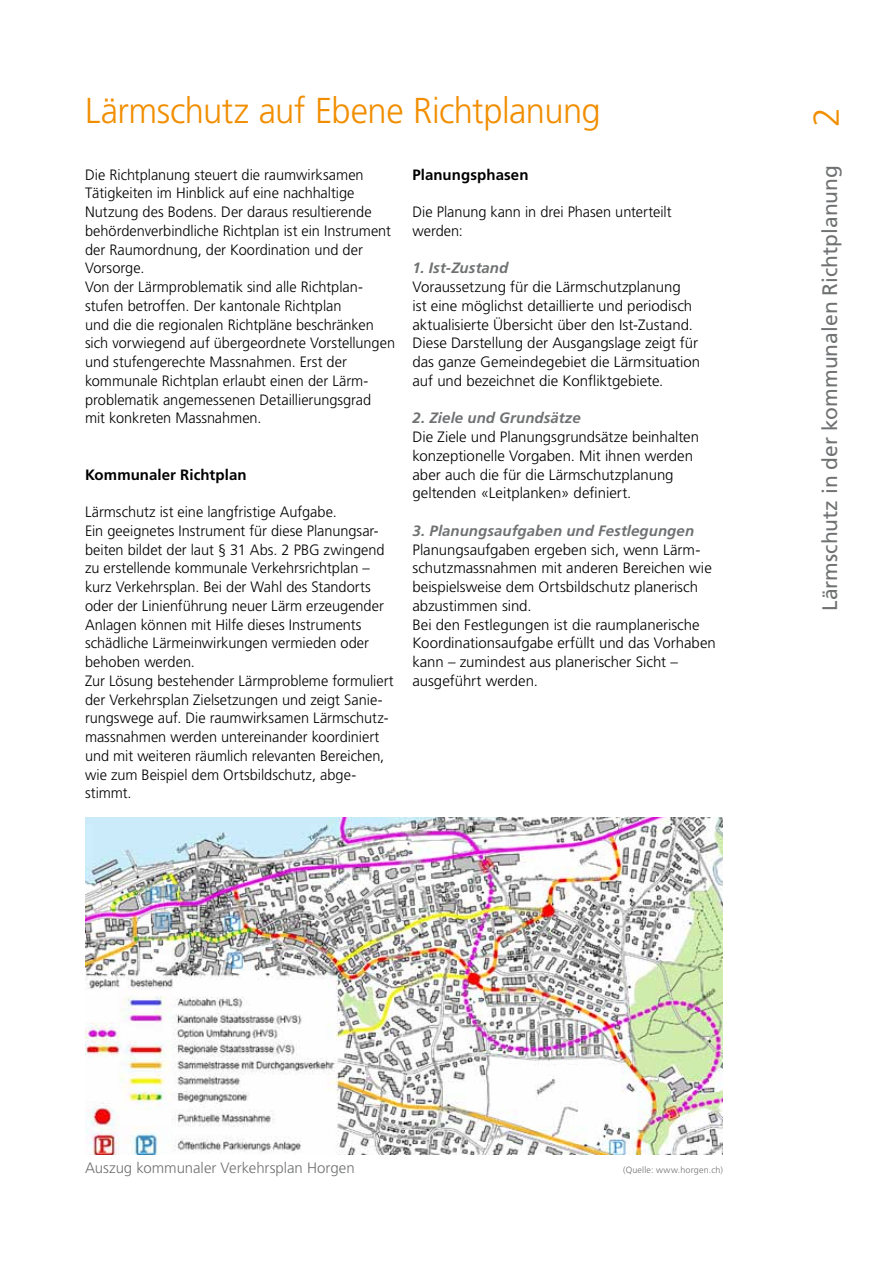
<style>
.page{position:relative;width:893px;height:1263px;background:#fff}
.page>*{position:absolute;margin:0;border:0;box-sizing:border-box;transform-origin:0 0}
.t1{font:300 36px "Frutiger LT";letter-spacing:-.015em;color:#f18e00;scale:.96 1}
.t2{font:300 36px "Frutiger LT";letter-spacing:-.015em;color:#f18e00}
.t3{font:21px "Frutiger LT";color:#707172}
.t4{font:300 15px/18.8px "Frutiger LT";color:#000}
.t5{font:italic 700 15px "Frutiger LT";letter-spacing:.005em;color:#707172}
.t6{font:300 15px "Frutiger LT";letter-spacing:-.005em;color:#707172}
.t7{font:700 15px "Frutiger LT";letter-spacing:.005em;color:#000}
.t8{font:300 9px "Frutiger LT";letter-spacing:.02em;color:#707172}
</style>
<div class="page">
<img style="left:85px;top:817px;width:638px;height:338px">
<h1 class="t1" style="left:85px;top:91px;width:539px">Lärmschutz auf Ebene Richtplanung</h1>
<p class="t4" style="left:85px;top:165px;width:312px">Die Richtplanung steuert die raumwirksamen Tätigkeiten im Hinblick auf eine nachhaltige Nutzung des Bodens. Der daraus resultierende behördenverbindliche Richtplan ist ein Instrument der Raumordnung, der Koordination und der Vorsorge.<br>Von der Lärmproblematik sind alle Richtplan&shy;stufen betroffen. Der kantonale Richtplan<br>und die die regionalen Richtpläne beschränken sich vorwiegend auf übergeordnete Vorstellungen und stufengerechte Massnahmen. Erst der kommunale Richtplan erlaubt einen der Lärm&shy;problematik angemessenen Detaillierungsgrad<br>mit konkreten Massnahmen.</p>
<p class="t7" style="left:85px;top:466px;width:163px">Kommunaler Richtplan</p>
<p class="t4" style="left:85px;top:503px;width:310px">Lärmschutz ist eine langfristige Aufgabe.<br>Ein geeignetes Instrument für diese Planungsar&shy;beiten bildet der laut § 31 Abs. 2 PBG zwingend zu erstellende kommunale Verkehrsrichtplan – kurz Verkehrsplan. Bei der Wahl des Standorts oder der Linienführung neuer Lärm erzeugender Anlagen können mit Hilfe dieses Instruments schädliche Lärmeinwirkungen vermieden oder behoben werden.<br>Zur Lösung bestehender Lärmprobleme formuliert der Verkehrsplan Zielsetzungen und zeigt Sanie&shy;rungswege auf. Die raumwirksamen Lärmschutz&shy;massnahmen werden untereinander koordiniert und mit weiteren räumlich relevanten Bereichen, wie zum Beispiel dem Ortsbildschutz, abge&shy;stimmt.</p>
<p class="t7" style="left:412px;top:166px;width:118px">Planungsphasen</p>
<p class="t4" style="left:412px;top:203px;width:261px">Die Planung kann in drei Phasen unterteilt werden:</p>
<p class="t5" style="left:412px;top:259px;width:97px">1. Ist-Zustand</p>
<p class="t4" style="left:412px;top:278px;width:289px">Voraussetzung für die Lärmschutzplanung<br>ist eine möglichst detaillierte und periodisch aktualisierte Übersicht über den Ist-Zustand.<br>Diese Darstellung der Ausgangslage zeigt für das ganze Gemeindegebiet die Lärmsituation auf und bezeichnet die Konfliktgebiete.</p>
<p class="t5" style="left:412px;top:409px;width:170px">2. Ziele und Grundsätze</p>
<p class="t4" style="left:412px;top:428px;width:288px">Die Ziele und Planungsgrundsätze beinhalten konzeptionelle Vorgaben. Mit ihnen werden aber auch die für die Lärmschutzplanung geltenden «Leitplanken» definiert.</p>
<p class="t5" style="left:412px;top:522px;width:283px">3. Planungsaufgaben und Festlegungen</p>
<p class="t4" style="left:412px;top:540px;width:305px">Planungsaufgaben ergeben sich, wenn Lärm&shy;schutzmassnahmen mit anderen Bereichen wie beispielsweise dem Ortsbildschutz planerisch abzustimmen sind.<br>Bei den Festlegungen ist die raumplanerische Koordinationsaufgabe erfüllt und das Vorhaben kann – zumindest aus planerischer Sicht – ausgeführt werden.</p>
<h1 class="t2" style="left:806px;top:126px;width:22px;rotate:-90deg">2</h1>
<h2 class="t3" style="left:817px;top:611px;width:447px;rotate:-90deg">Lärmschutz in der kommunalen Richtplanung</h2>
<p class="t6" style="left:85px;top:1160px;width:271px">Auszug kommunaler Verkehrsplan Horgen</p>
<p class="t8" style="left:623px;top:1165px;width:101px">(Quelle: www.horgen.ch)</p>
</div>
